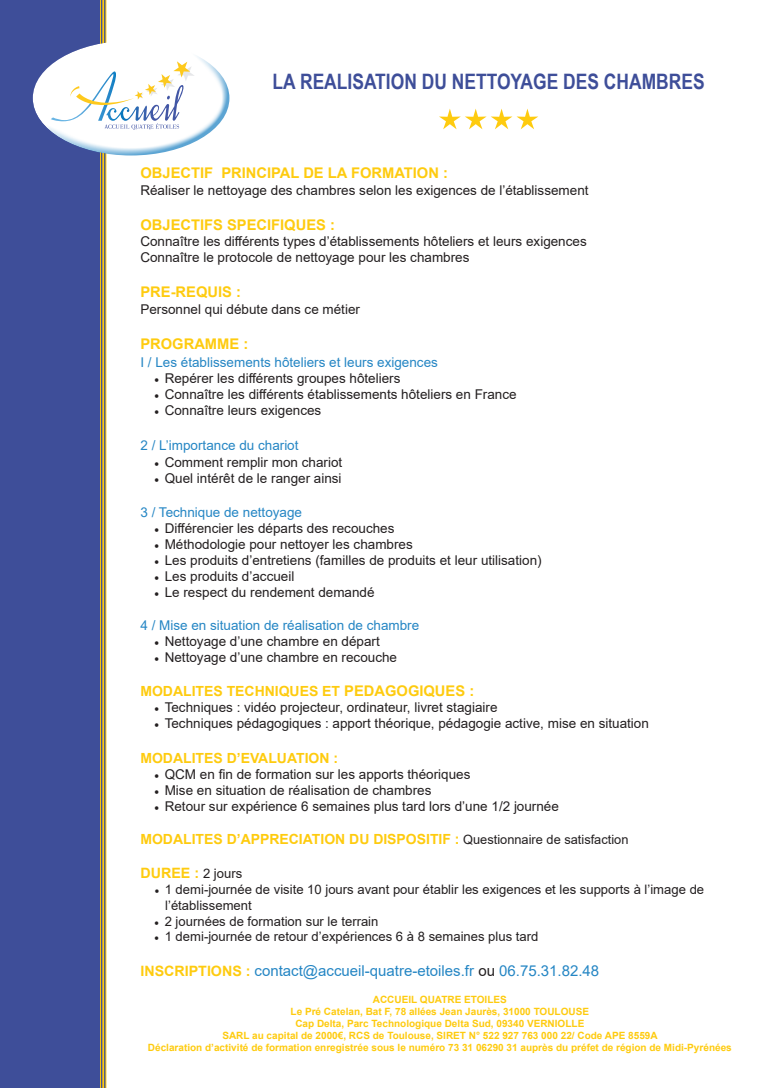
<style>
.page{position:relative;width:780px;height:1088px;background:#fff}
.page>*{position:absolute;margin:0;border:0;box-sizing:border-box;transform-origin:0 0}
.t1{font:700 21.25px "Arial Narrow";color:#3e4e99}
.t2{font:15px "Arial";color:#2586c4}
.t3{font:700 14.75px "Arial";color:#fecb0f}
.t4{font:700 14.25px "Arial";color:#fecb0f}
.t5{font:700 14px "Arial";color:#fecb0f}
.t6{font:13.5px "Arial";color:#231f20}
.t7{font:13.5px "Arial";color:#2586c4}
.t8{font:13.12px/15.8px "Arial";color:#231f20}
.t9{font:700 10px "Arial";color:#fecb0f}
.s1{font-family:"Minion Pro"}
.s2{font-size:14.75px}
.s3{font-weight:400;font-size:12.88px;color:#231f20}
.s4{font-weight:400;font-size:13.12px;color:#231f20}
.s5{font-weight:700;font-size:14.25px;color:#fecb0f}
.s6{color:#231f20}
</style>
<div class="page">
<svg style="left:104px;top:0;width:3px;height:1088px;background:#ab9f78"></svg>
<svg style="left:101px;top:0;width:3px;height:1088px;background:#ab9549"></svg>
<div style="left:0;top:0;width:101px;height:1088px;background:#3e4e99"></div>
<div style="left:31px;top:41px;width:179px;height:98px;background:#fff;opacity:.75"></div>
<div style="left:43px;top:51px;width:187px;height:106px;background:#2586c4;opacity:.75"></div>
<svg style="left:51px;top:61px;width:144px;height:69px"></svg>
<svg style="left:439px;top:109px;width:99px;height:20px"></svg>
<p class="t1" style="left:272px;top:65px;width:433px">LA REALISATION DU NETTOYAGE DES CHAMBRES</p>
<p class="t3" style="left:140px;top:163px;width:309px">OBJECTIF PRINCIPAL DE LA FORMATION :</p>
<p class="t6" style="left:140px;top:180px;width:449px">Réaliser le nettoyage des chambres selon les exigences de l’établissement</p>
<p class="t3" style="left:140px;top:214px;width:196px">OBJECTIFS SPECIFIQUES :</p>
<p class="t6" style="left:140px;top:232px;width:448px">Connaître les différents types d’établissements hôteliers et leurs exigences</p>
<p class="t6" style="left:140px;top:248px;width:330px">Connaître le protocole de nettoyage pour les chambres</p>
<p class="t3" style="left:140px;top:282px;width:102px">PRE-REQUIS :</p>
<p class="t6" style="left:140px;top:300px;width:221px">Personnel qui débute dans ce métier</p>
<p class="t3" style="left:140px;top:333px;width:109px">PROGRAMME :</p>
<p class="t7" style="left:140px;top:352px;width:299px">I / Les établissements hôteliers et leurs exigences</p>
<p class="t6" style="left:154px;top:369px;width:248px"><span class="s1">•</span> Repérer les différents groupes hôteliers</p>
<p class="t6" style="left:154px;top:385px;width:364px"><span class="s1">•</span> Connaître les différents établissements hôteliers en France</p>
<p class="t6" style="left:154px;top:401px;width:168px"><span class="s1">•</span> Connaître leurs exigences</p>
<p class="t7" style="left:140px;top:436px;width:160px">2 / L’importance du chariot</p>
<p class="t6" style="left:154px;top:452px;width:189px"><span class="s1">•</span> Comment remplir mon chariot</p>
<p class="t6" style="left:154px;top:469px;width:189px"><span class="s1">•</span> Quel intérêt de le ranger ainsi</p>
<p class="t7" style="left:140px;top:502px;width:163px">3 / Technique de nettoyage</p>
<p class="t6" style="left:154px;top:519px;width:242px"><span class="s1">•</span> Différencier les départs des recouches</p>
<p class="t6" style="left:154px;top:535px;width:260px"><span class="s1">•</span> Méthodologie pour nettoyer les chambres</p>
<p class="t6" style="left:154px;top:551px;width:389px"><span class="s1">•</span> Les produits d’entretiens (familles de produits et leur utilisation)</p>
<p class="t6" style="left:154px;top:567px;width:141px"><span class="s1">•</span> Les produits d’accueil</p>
<p class="t6" style="left:154px;top:583px;width:222px"><span class="s1">•</span> Le respect du rendement demandé</p>
<p class="t7" style="left:140px;top:616px;width:280px">4 / Mise en situation de réalisation de chambre</p>
<p class="t6" style="left:154px;top:632px;width:227px"><span class="s1">•</span> Nettoyage d’une chambre en départ</p>
<p class="t6" style="left:154px;top:648px;width:244px"><span class="s1">•</span> Nettoyage d’une chambre en recouche</p>
<p class="t5" style="left:140px;top:681px;width:335px">MODALITES TECHNIQUES ET <span class="s2">PEDAGOGIQUES :</span></p>
<p class="t6" style="left:154px;top:698px;width:344px"><span class="s1">•</span> Techniques : vidéo projecteur, ordinateur, livret stagiaire</p>
<p class="t6" style="left:154px;top:714px;width:496px"><span class="s1">•</span> Techniques pédagogiques : apport théorique, pédagogie active, mise en situation</p>
<p class="t5" style="left:140px;top:748px;width:199px">MODALITES D’EVALUATION :</p>
<p class="t6" style="left:154px;top:765px;width:318px"><span class="s1">•</span> QCM en fin de formation sur les apports théoriques</p>
<p class="t6" style="left:154px;top:781px;width:279px"><span class="s1">•</span> Mise en situation de réalisation de chambres</p>
<p class="t6" style="left:154px;top:797px;width:406px"><span class="s1">•</span> Retour sur expérience 6 semaines plus tard lors d’une 1/2 journée</p>
<p class="t5" style="left:140px;top:829px;width:489px">MODALITES D’APPRECIATION DU DISPOSITIF : <span class="s3">Questionnaire de satisfaction</span></p>
<p class="t4" style="left:140px;top:863px;width:103px">DUREE : <span class="s4">2 jours</span></p>
<p class="t8" style="left:165px;top:881px;width:540px;text-indent:-11px"><span class="s1">•</span> 1 demi-journée de visite 10 jours avant pour établir les exigences et les supports à l’image de l’établissement</p>
<p class="t8" style="left:154px;top:913px;width:226px"><span class="s1">•</span> 2 journées de formation sur le terrain</p>
<p class="t8" style="left:154px;top:928px;width:385px"><span class="s1">•</span> 1 demi-journée de retour d’expériences 6 à 8 semaines plus tard</p>
<p class="t2" style="left:140px;top:961px;width:460px"><span class="s5">INSCRIPTIONS :</span> contact@accueil-quatre-etoiles.fr <span class="s6">ou</span> 06.75.31.82.48</p>
<p class="t9" style="left:373px;top:992px;width:135px">ACCUEIL QUATRE ETOILES</p>
<p class="t9" style="left:290px;top:1004px;width:300px">Le Pré Catelan, Bat F, 78 allées Jean Jaurès, 31000 TOULOUSE</p>
<p class="t9" style="left:295px;top:1016px;width:290px">Cap Delta, Parc Technologique Delta Sud, 09340 VERNIOLLE</p>
<p class="t9" style="left:222px;top:1028px;width:437px">SARL au capital de 2000€, RCS de Toulouse, SIRET N° 522 927 763 000 22/ Code APE 8559A</p>
<p class="t9" style="left:148px;top:1040px;width:585px">Déclaration d’activité de formation enregistrée sous le numéro 73 31 06290 31 auprès du préfet de région de Midi-Pyrénées</p>
</div>
